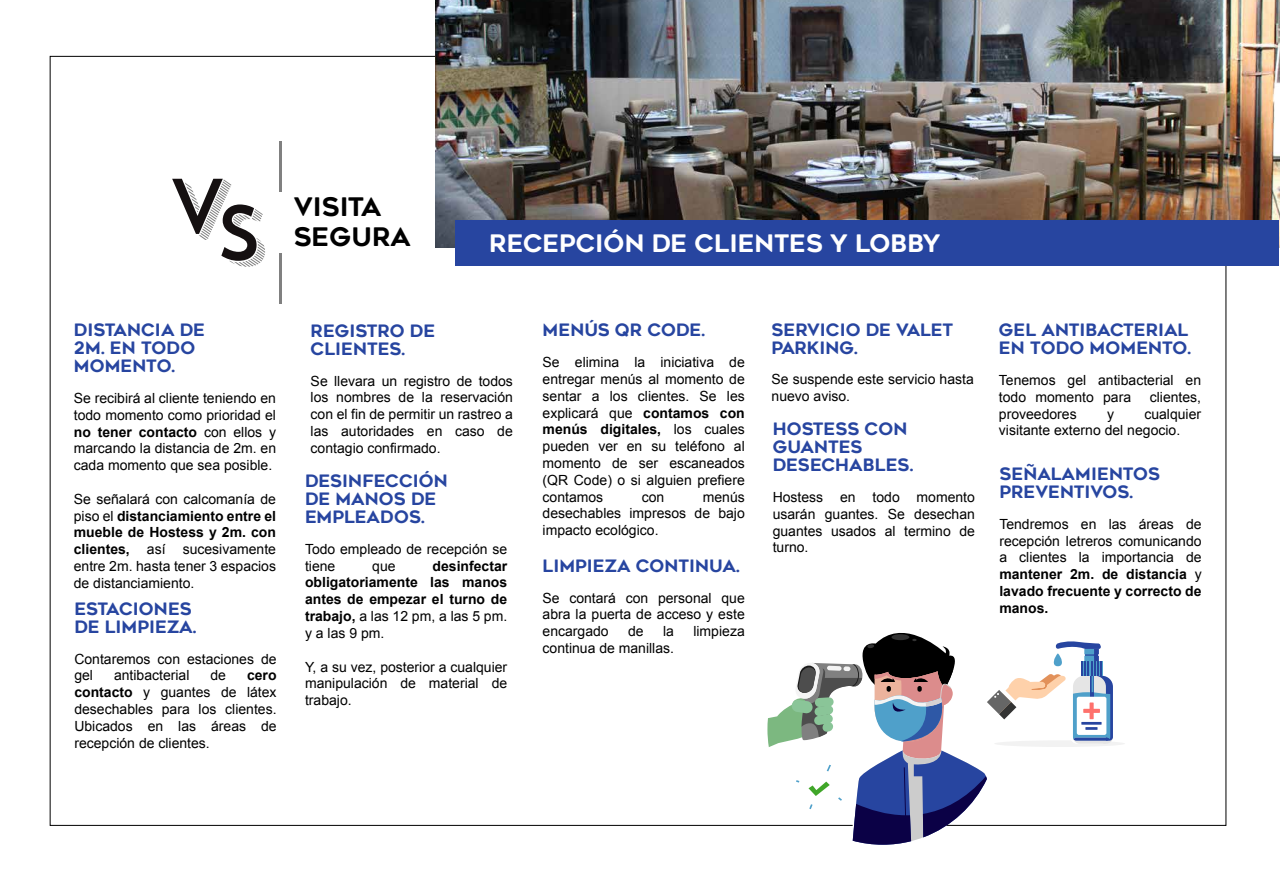
<style>
.page{position:relative;width:1280px;height:879px;background:#fff}
.page>*{position:absolute;margin:0;border:0;box-sizing:border-box;transform-origin:0 0}
.t1{font:25.4px/30.5px "Renogare Soft";color:#000}
.t2{font:24px "Renogare Soft";color:#fff}
.t3{font:17px/18px "Renogare Soft";color:#2745a0}
.t4{font:14px/16.8px "Arial";color:#000;text-align:justify}
.t5{font:700 14px/16.8px "Arial";color:#000;text-align:justify}
.s1{font-weight:700}
.s2{font-weight:400}
</style>
<div class="page">
<hr style="left:280px;top:142px;width:2px;height:50px;background:#808080">
<hr style="left:280px;top:253px;width:2px;height:50px;background:#808080">
<svg style="left:172px;top:179px;width:93px;height:88px"></svg>
<img style="left:435px;top:0;width:844px;height:248px">
<div style="left:455px;top:220px;width:824px;height:45px;background:#2745a0"></div>
<div style="left:994px;top:740px;width:131px;height:6px;background:#f2f2f2;border-radius:50%"></div>
<svg style="left:767px;top:633px;width:346px;height:211px"></svg>
<h1 class="t1" style="left:294px;top:191px;width:119px">VISITA<br>SEGURA</h1>
<h2 class="t2" style="left:489px;top:228px;width:453px">RECEPCIÓN DE CLIENTES Y LOBBY</h2>
<p class="t3" style="left:74px;top:321px;width:133px">DISTANCIA DE<br>2M. EN TODO<br>MOMENTO.</p>
<p class="t4" style="left:74px;top:389px;width:204px">Se recibirá al cliente teniendo en todo momento como prioridad el <span class="s1">no tener contacto</span> con ellos y marcando la distancia de 2m. en cada momento que sea posible.</p>
<p class="t4" style="left:74px;top:490px;width:204px">Se señalará con calcomanía de piso el <span class="s1">distanciamiento entre el mueble de Hostess y 2m. con clientes,</span> así sucesivamente entre 2m. hasta tener 3 espacios de distanciamiento.</p>
<p class="t3" style="left:74px;top:599px;width:124px">ESTACIONES<br>DE LIMPIEZA.</p>
<p class="t4" style="left:74px;top:650px;width:204px">Contaremos con estaciones de gel</p>
<p class="t4" style="left:114px;top:667px;width:77px">antibacterial</p>
<p class="t4" style="left:211px;top:667px;width:17px">de</p>
<p class="t4" style="left:74px;top:667px;width:204px;text-indent:173px"><span class="s1">cero contacto</span> y guantes de látex desechables para los clientes.<br>Ubicados en las áreas de recepción de clientes.</p>
<p class="t3" style="left:311px;top:321px;width:126px">REGISTRO DE<br>CLIENTES.</p>
<p class="t4" style="left:311px;top:372px;width:204px">Se llevara un registro de todos los nombres de la reservación con el fin de permitir un rastreo a las autoridades en caso de contagio confirmado.</p>
<p class="t3" style="left:305px;top:471px;width:144px">DESINFECCIÓN<br>DE MANOS DE<br>EMPLEADOS.</p>
<p class="t4" style="left:305px;top:540px;width:204px">Todo empleado de recepción se tiene</p>
<p class="t5" style="left:305px;top:557px;width:204px;text-indent:128px">desinfectar obligatoriamente las manos antes de empezar el turno de trabajo, <span class="s2">a las 12 pm, a las 5 pm. y a las 9 pm.</span></p>
<p class="t4" style="left:305px;top:658px;width:204px">Y, a su vez, posterior a cualquier manipulación de material de trabajo.</p>
<p class="t4" style="left:372px;top:557px;width:25px">que</p>
<p class="t3" style="left:543px;top:321px;width:164px">MENÚS QR CODE.</p>
<p class="t4" style="left:543px;top:354px;width:204px">Se elimina la iniciativa de entregar menús al momento de sentar a los clientes. Se les explicará que <span class="s1">contamos con menús digitales,</span> los cuales pueden ver en su teléfono al momento de ser escaneados (QR Code) o si alguien prefiere contamos</p>
<p class="t4" style="left:543px;top:488px;width:204px;text-indent:160px">menús desechables impresos de bajo impacto ecológico.</p>
<p class="t4" style="left:642px;top:488px;width:24px">con</p>
<p class="t3" style="left:543px;top:556px;width:199px">LIMPIEZA CONTINUA.</p>
<p class="t4" style="left:543px;top:589px;width:204px">Se contará con personal que abra la puerta de acceso y este encargado</p>
<p class="t4" style="left:628px;top:623px;width:17px">de</p>
<p class="t4" style="left:663px;top:623px;width:12px">la</p>
<p class="t4" style="left:693px;top:623px;width:53px">limpieza</p>
<p class="t4" style="left:543px;top:639px;width:133px">continua de manillas.</p>
<p class="t3" style="left:772px;top:320px;width:183px">SERVICIO DE VALET<br>PARKING.</p>
<p class="t4" style="left:772px;top:371px;width:204px">Se suspende este servicio hasta nuevo aviso.</p>
<p class="t3" style="left:773px;top:420px;width:142px">HOSTESS CON<br>GUANTES<br>DESECHABLES.</p>
<p class="t4" style="left:773px;top:488px;width:204px">Hostess en todo momento usarán guantes. Se desechan guantes usados al termino de turno.</p>
<p class="t3" style="left:999px;top:321px;width:194px">GEL ANTIBACTERIAL<br>EN TODO MOMENTO.</p>
<p class="t4" style="left:999px;top:371px;width:204px">Tenemos gel antibacterial en todo momento para</p>
<p class="t4" style="left:1150px;top:388px;width:53px">clientes,</p>
<p class="t4" style="left:999px;top:405px;width:204px;text-indent:145px">cualquier visitante externo del negocio.</p>
<p class="t4" style="left:999px;top:405px;width:79px">proveedores</p>
<p class="t4" style="left:1107px;top:405px;width:8px">y</p>
<p class="t3" style="left:999px;top:464px;width:162px">SEÑALAMIENTOS<br>PREVENTIVOS.</p>
<p class="t4" style="left:999px;top:515px;width:204px">Tendremos en las áreas de recepción letreros comunicando a clientes la importancia de <span class="s1">mantener 2m. de distancia</span> y <span class="s1">lavado frecuente y correcto de manos.</span></p>
</div>
